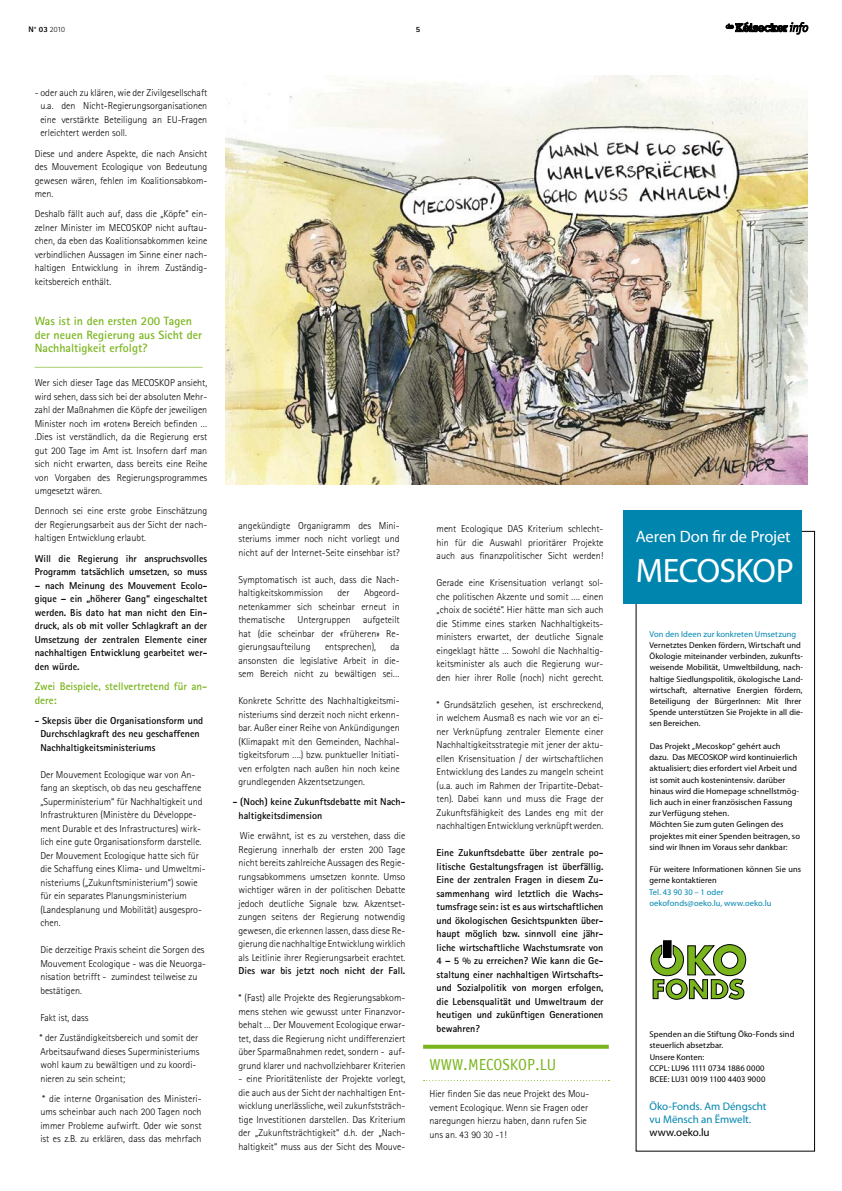
<style>
.page{position:relative;width:842px;height:1191px;background:#fff}
.page>*{position:absolute;margin:0;border:0;box-sizing:border-box;transform-origin:0 0}
.t1{font:34px "Myriad Pro";letter-spacing:-.025em;color:#fff}
.t2{font:16.5px "Myriad Pro";letter-spacing:-.005em;color:#fff}
.t3{font:16px "Officina Sans";color:#7ab51d}
.t4{font:700 12px/13.5px "Rotis Sans Serif";color:#7ab51d}
.t5{font:700 11px/13.5px "Rotis Sans Serif";color:#7ab51d}
.t6{font:11px/13px "Myriad Pro";letter-spacing:-.005em;color:#0085af}
.t7{font:11px "Myriad Pro";letter-spacing:.005em;color:#000}
.t8{font:300 10px/13.5px "Rotis Sans Serif";color:#000;text-align:justify}
.t9{font:700 10px/13.5px "Rotis Sans Serif";color:#000}
.t10{font:8.5px/11.2px "Myriad Pro";letter-spacing:.01em;color:#000}
.t11{font:8.5px/11.2px "Myriad Pro";letter-spacing:.01em;color:#0085af}
.t12{font:800 8px "Rotis Sans Serif";color:#000}
.s1{font-weight:300}
</style>
<div class="page">
<svg style="left:423px;top:1044px;width:186px;height:4px"></svg>
<svg style="left:424px;top:1080px;width:185px;height:1px"></svg>
<div style="left:636px;top:531px;width:179px;height:620px;border:1px solid #000"></div>
<div style="left:623px;top:510px;width:178px;height:94px;background:#0085af"></div>
<svg style="left:651px;top:944px;width:95px;height:55px"></svg>
<div style="left:664px;top:940px;width:7px;height:17px;background:#000"></div>
<div style="left:663px;top:940px;width:8px;height:17px;border:1px solid #000"></div>
<img style="left:226px;top:75px;width:582px;height:409px">
<svg style="left:725px;top:21px;width:84px;height:14px"></svg>
<p class="t12" style="left:28px;top:24px;width:38px">N° 03 <span class="s1">2010</span></p>
<p class="t8" style="left:40px;top:86px;width:168px;text-indent:-6px">- oder auch zu klären, wie der Zivilgesellschaft u.a. den Nicht-Regierungsorganisationen eine verstärkte Beteiligung an EU-Fragen erleichtert werden soll.</p>
<p class="t8" style="left:35px;top:146px;width:174px">Diese und andere Aspekte, die nach Ansicht des Mouvement Ecologique von Bedeutung gewesen wären, fehlen im Koalitionsabkom&shy;men.</p>
<p class="t8" style="left:35px;top:207px;width:174px">Deshalb fällt auch auf, dass die „Köpfe“ ein&shy;zelner Minister im MECOSKOP nicht auftau&shy;chen, da eben das Koalitionsabkommen keine verbindlichen Aussagen im Sinne einer nach&shy;haltigen Entwicklung in ihrem Zuständig&shy;keitsbereich enthält.</p>
<p class="t4" style="left:35px;top:314px;width:169px">Was ist in den ersten 200 Tagen der neuen Regierung aus Sicht der<br>Nachhaltigkeit erfolgt? ____________________________</p>
<p class="t8" style="left:35px;top:376px;width:174px">Wer sich dieser Tage das MECOSKOP ansieht, wird sehen, dass sich bei der absoluten Mehr&shy;zahl der Maßnahmen die Köpfe der jeweiligen Minister noch im «roten» Bereich befinden … .Dies ist verständlich, da die Regierung erst gut 200 Tage im Amt ist. Insofern darf man sich nicht erwarten, dass bereits eine Reihe von Vorgaben des Regierungsprogrammes umgesetzt wären.</p>
<p class="t8" style="left:35px;top:504px;width:174px">Dennoch sei eine erste grobe Einschätzung der Regierungsarbeit aus der Sicht der nach&shy;haltigen Entwicklung erlaubt.</p>
<p class="t9" style="left:35px;top:551px;width:174px">Will die Regierung ihr anspruchsvolles<br>Programm tatsächlich umsetzen, so muss</p>
<p class="t9" style="left:35px;top:578px;width:174px;text-align:justify">– nach Meinung des Mouvement Ecolo&shy;gique – ein „höherer Gang“ eingeschaltet werden. Bis dato hat man nicht den Ein&shy;druck, als ob mit voller Schlagkraft an der Umsetzung der zentralen Elemente einer nachhaltigen Entwicklung gearbeitet wer&shy;den würde.</p>
<p class="t5" style="left:35px;top:679px;width:174px">Zwei Beispiele, stellvertretend für an&shy;dere:</p>
<p class="t9" style="left:40px;top:713px;width:164px;text-indent:-6px">- Skepsis über die Organisationsform und<br>Durchschlagkraft des neu geschaffenen<br>Nachhaltigkeitsministeriums</p>
<p class="t8" style="left:40px;top:767px;width:167px;text-align:left">Der Mouvement Ecologique war von An&shy;fang an skeptisch, ob das neu geschaffene „Superministerium“ für Nachhaltigkeit und Infrastrukturen (Ministère du Développe&shy;ment Durable et des Infrastructures) wirk&shy;lich eine gute Organisationsform darstelle.<br>Der Mouvement Ecologique hatte sich für die Schaffung eines Klima- und Umweltmi&shy;nisteriums („Zukunftsministerium“) sowie für ein separates Planungsministerium (Landesplanung und Mobilität) ausgespro&shy;chen.</p>
<p class="t8" style="left:40px;top:943px;width:167px;text-align:left">Die derzeitige Praxis scheint die Sorgen des Mouvement Ecologique - was die Neuorga&shy;nisation betrifft - zumindest teilweise zu bestätigen.</p>
<p class="t8" style="left:40px;top:1007px;width:160px;line-height:20.2px">Fakt ist, dass<br>* der Zuständigkeitsbereich und somit der</p>
<p class="t8" style="left:40px;top:1044px;width:161px;text-align:left">Arbeitsaufwand dieses Superministeriums wohl kaum zu bewältigen und zu koordi&shy;nieren zu sein scheint;</p>
<p class="t8" style="left:40px;top:1091px;width:163px">* die interne Organisation des Ministeri&shy;ums scheinbar auch nach 200 Tagen noch immer Probleme aufwirft. Oder wie sonst ist es z.B. zu erklären, dass das mehrfach</p>
<p class="t8" style="left:238px;top:518px;width:163px">angekündigte Organigramm des Mini&shy;steriums immer noch nicht vorliegt und nicht auf der Internet-Seite einsehbar ist?</p>
<p class="t8" style="left:238px;top:572px;width:163px">Symptomatisch ist auch, dass die Nach&shy;haltigkeitskommission</p>
<p class="t8" style="left:238px;top:586px;width:163px;text-indent:125px">Abgeord&shy;netenkammer sich scheinbar erneut in thematische Untergruppen aufgeteilt hat (die scheinbar der «früheren» Re&shy;gierungsaufteilung</p>
<p class="t8" style="left:337px;top:586px;width:14px">der</p>
<p class="t8" style="left:325px;top:640px;width:53px">entsprechen),</p>
<p class="t8" style="left:238px;top:640px;width:163px;text-indent:152px">da ansonsten die legislative Arbeit in die&shy;sem Bereich nicht zu bewältigen sei…</p>
<p class="t8" style="left:238px;top:694px;width:163px">Konkrete Schritte des Nachhaltigkeitsmi&shy;nisteriums sind derzeit noch nicht erkenn&shy;bar. Außer einer Reihe von Ankündigungen (Klimapakt mit den Gemeinden, Nachhal&shy;tigkeitsforum ….) bzw. punktueller Initiati&shy;ven erfolgten nach außen hin noch keine grundlegenden Akzentsetzungen.</p>
<p class="t9" style="left:238px;top:795px;width:168px;text-indent:-6px">- (Noch) keine Zukunftsdebatte mit Nach&shy;haltigkeitsdimension</p>
<p class="t8" style="left:238px;top:829px;width:168px">Wie erwähnt, ist es zu verstehen, dass die Regierung innerhalb der ersten 200 Tage nicht bereits zahlreiche Aussagen des Regie&shy;rungsabkommens umsetzen konnte. Umso wichtiger wären in der politischen Debatte jedoch deutliche Signale bzw. Akzentset&shy;zungen seitens der Regierung notwendig gewesen, die erkennen lassen, dass diese Re&shy;gierung die nachhaltige Entwicklung wirklich als Leitlinie ihrer Regierungsarbeit erachtet.</p>
<p class="t9" style="left:238px;top:964px;width:168px">Dies war bis jetzt noch nicht der Fall.</p>
<p class="t8" style="left:238px;top:991px;width:168px">* (Fast) alle Projekte des Regierungsabkom&shy;mens stehen wie gewusst unter Finanzvor&shy;behalt … Der Mouvement Ecologique erwar&shy;tet, dass die Regierung nicht undifferenziert über Sparmaßnahmen redet, sondern - auf&shy;grund klarer und nachvollziehbarer Kriterien</p>
<p class="t8" style="left:238px;top:1072px;width:168px">- eine Prioritätenliste der Projekte vorlegt, die auch aus der Sicht der nachhaltigen Ent&shy;wicklung unerlässliche, weil zukunfststräch&shy;tige Investitionen darstellen. Das Kriterium der „Zukunftsträchtigkeit“ d.h. der „Nach&shy;haltigkeit“ muss aus der Sicht des Mouve-</p>
<p class="t8" style="left:437px;top:522px;width:168px">ment Ecologique DAS Kriterium schlecht&shy;hin für die Auswahl prioritärer Projekte auch aus finanzpolitischer Sicht werden!</p>
<p class="t8" style="left:437px;top:576px;width:168px">Gerade eine Krisensituation verlangt sol&shy;che politischen Akzente und somit …. einen „choix de société“. Hier hätte man sich auch die Stimme eines starken Nachhaltigkeits&shy;ministers erwartet, der deutliche Signale eingeklagt hätte … Sowohl die Nachhaltig&shy;keitsminister als auch die Regierung wur&shy;den hier ihrer Rolle (noch) nicht gerecht.</p>
<p class="t8" style="left:437px;top:697px;width:168px">* Grundsätzlich gesehen, ist erschreckend, in welchem Ausmaß es nach wie vor an ei&shy;ner Verknüpfung zentraler Elemente einer Nachhaltigkeitsstrategie mit jener der aktu&shy;ellen Krisensituation / der wirtschaftlichen Entwicklung des Landes zu mangeln scheint (u.a. auch im Rahmen der Tripartite-Debat&shy;ten). Dabei kann und muss die Frage der Zukunftsfähigkeit des Landes eng mit der nachhaltigen Entwicklung verknüpft werden.</p>
<p class="t9" style="left:437px;top:846px;width:168px;text-align:justify">Eine Zukunftsdebatte über zentrale po&shy;litische Gestaltungsfragen ist überfällig.<br>Eine der zentralen Fragen in diesem Zu&shy;sammenhang wird letztlich die Wachs&shy;tumsfrage sein: ist es aus wirtschaftlichen und ökologischen Gesichtspunkten über&shy;haupt möglich bzw. sinnvoll eine jähr&shy;liche wirtschaftliche Wachstumsrate von 4 – 5 % zu erreichen? Wie kann die Ge&shy;staltung einer nachhaltigen Wirtschafts&shy;und Sozialpolitik von morgen erfolgen, die Lebensqualität und Umweltraum der heutigen und zukünftigen Generationen bewahren?</p>
<h3 class="t3" style="left:429px;top:1055px;width:12px">WWW</h3>
<h3 class="t3" style="left:463px;top:1055px;width:85px">.MECOSKOP.LU</h3>
<p class="t8" style="left:429px;top:1086px;width:161px;text-align:left">Hier finden Sie das neue Projekt des Mou&shy;vement Ecologique. Wenn sie Fragen oder naregungen hierzu haben, dann rufen Sie uns an. 43 90 30 -1!</p>
<h2 class="t2" style="left:636px;top:526px;width:156px">Aeren Don fir de Projet</h2>
<h1 class="t1" style="left:636px;top:549px;width:159px">MECOSKOP</h1>
<p class="t11" style="left:649px;top:628px;width:148px">Von den Ideen zur konkreten Umsetzung</p>
<p class="t10" style="left:649px;top:639px;width:155px">Vernetztes Denken fördern, Wirtschaft und Ökologie miteinander verbinden, zukunfts&shy;weisende Mobilität, Umweltbildung, nach&shy;haltige Siedlungspolitik, ökologische Land&shy;wirtschaft, alternative Energien fördern, Beteiligung der BürgerInnen: Mit Ihrer Spende unterstützen Sie Projekte in all die&shy;sen Bereichen.</p>
<p class="t10" style="left:649px;top:740px;width:152px">Das Projekt „Mecoskop“ gehért auch dazu. Das MECOSKOP wird kontinuierlich aktualisiert; dies erfordert viel Arbeit und ist somit auch kostenintensiv. darüber hinaus wird die Homepage schnellstmög&shy;lich auch in einer französischen Fassung zur Verfügung stehen.<br>Möchten Sie zum guten Gelingen des projektes mit einer Spenden beitragen, so sind wir Ihnen im Voraus sehr dankbar:</p>
<p class="t10" style="left:649px;top:863px;width:153px">Für weitere Informationen können Sie uns gerne kontaktieren</p>
<p class="t11" style="left:649px;top:886px;width:124px">Tel. 43 90 30 – 1 oder oekofonds@oeko.lu, www.oeko.lu</p>
<p class="t10" style="left:649px;top:1028px;width:147px">Spenden an die Stiftung Öko-Fonds sind steuerlich absetzbar.<br>Unsere Konten:<br>CCPL: LU96 1111 0734 1886 0000<br>BCEE: LU31 0019 1100 4403 9000</p>
<p class="t6" style="left:649px;top:1100px;width:119px">Öko-Fonds. Am Déngscht vu Mënsch an Ëmwelt.</p>
<p class="t7" style="left:649px;top:1125px;width:62px">www.oeko.lu</p>
</div>
